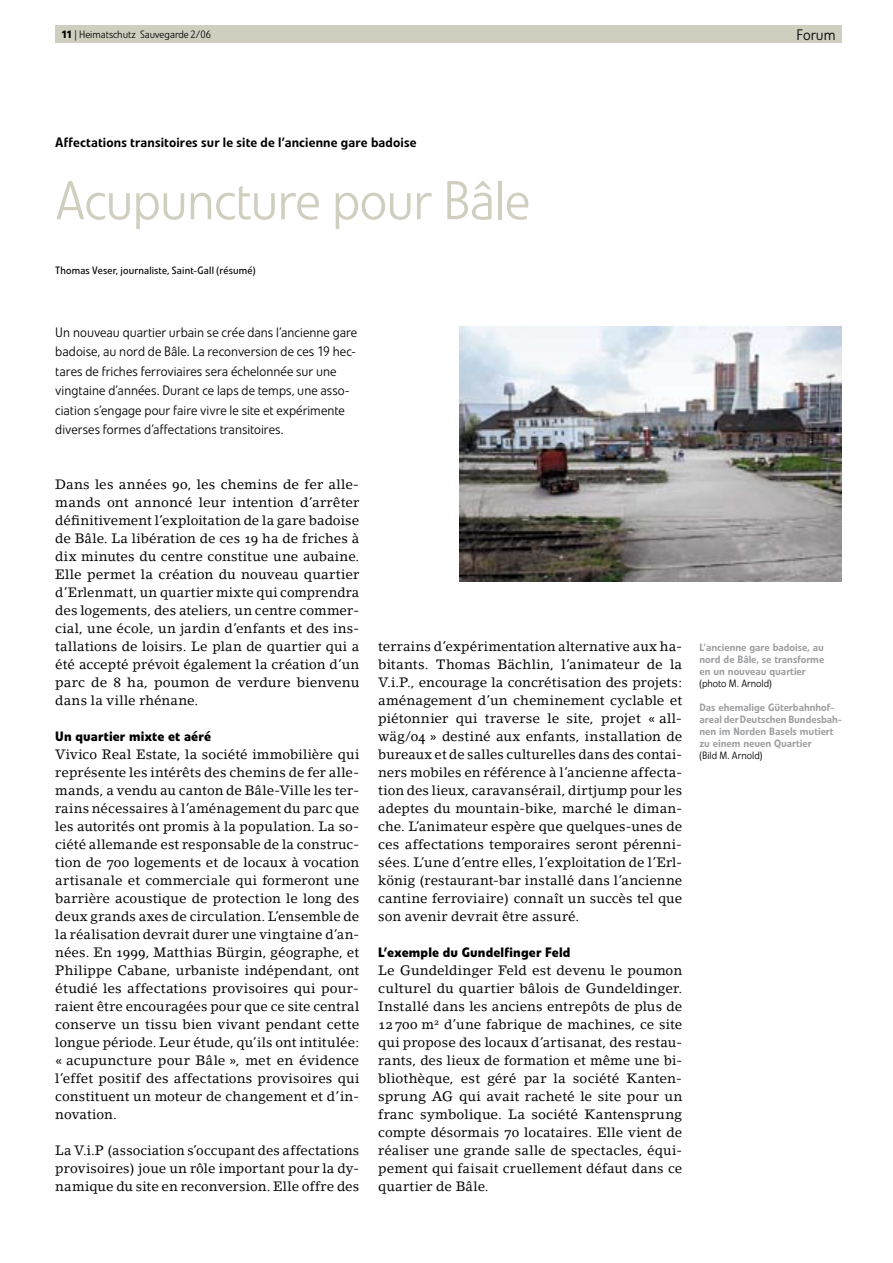
<style>
.page{position:relative;width:893px;height:1263px;background:#fff}
.page>*{position:absolute;margin:0;border:0;box-sizing:border-box;transform-origin:0 0}
.t1{font:300 54px "Evo BQ";letter-spacing:-.02em;color:#d0cebf}
.t2{font:300 15px "Evo BQ";letter-spacing:.005em;color:#000}
.t3{font:13.5px/18px "Lino Letter Roman Os F";letter-spacing:.005em;color:#000;text-align:justify}
.t4{font:300 13.5px/19.5px "Evo BQ";letter-spacing:.005em;color:#000}
.t5{font:500 13.5px "Evo BQ";letter-spacing:.01em;color:#000}
.t6{font:700 13.5px "Evo BQ";letter-spacing:.01em;color:#000}
.t7{font:500 10.5px/12px "Evo BQ";color:#9c9d9f;text-align:justify}
.t8{font:300 10.5px "Evo BQ";color:#000}
.t9{font:10.5px "Evo BQ";letter-spacing:.01em;color:#000}
.s1{font-weight:700}
</style>
<div class="page">
<div style="left:55px;top:26px;width:787px;height:17px;background:#d0cebf"></div>
<img style="left:459px;top:327px;width:383px;height:255px">
<p class="t8" style="left:62px;top:28px;width:151px"><span class="s1">11</span> | Heimatschutz Sauvegarde 2/06</p>
<p class="t2" style="left:796px;top:26px;width:41px">Forum</p>
<p class="t5" style="left:55px;top:134px;width:363px">Affectations transitoires sur le site de l’ancienne gare badoise</p>
<h1 class="t1" style="left:55px;top:169px;width:476px">Acupuncture pour Bâle</h1>
<p class="t9" style="left:55px;top:264px;width:202px">Thomas Veser, journaliste, Saint-Gall (résumé)</p>
<p class="t4" style="left:55px;top:322px;width:303px">Un nouveau quartier urbain se crée dans l’ancienne gare badoise, au nord de Bâle. La reconversion de ces 19 hec&shy;tares de friches ferroviaires sera échelonnée sur une vingtaine d’années. Durant ce laps de temps, une asso&shy;ciation s’engage pour faire vivre le site et expérimente diverses formes d’affectations transitoires.</p>
<p class="t3" style="left:55px;top:475px;width:306px">Dans les années 90, les chemins de fer alle&shy;mands ont annoncé leur intention d’arrêter définitivement l’exploitation de la gare badoise de Bâle. La libération de ces 19 ha de friches à dix minutes du centre constitue une aubaine.<br>Elle permet la création du nouveau quartier d’Erlenmatt, un quartier mixte qui comprendra des logements, des ateliers, un centre commer&shy;cial, une école, un jardin d’enfants et des ins&shy;tallations de loisirs. Le plan de quartier qui a été accepté prévoit également la création d’un parc de 8 ha, poumon de verdure bienvenu dans la ville rhénane.</p>
<p class="t6" style="left:55px;top:728px;width:157px">Un quartier mixte et aéré</p>
<p class="t3" style="left:55px;top:745px;width:306px">Vivico Real Estate, la société immobilière qui représente les intérêts des chemins de fer alle&shy;mands, a vendu au canton de Bâle-Ville les ter&shy;rains nécessaires à l’aménagement du parc que les autorités ont promis à la population. La so&shy;ciété allemande est responsable de la construc&shy;tion de 700 logements et de locaux à vocation artisanale et commerciale qui formeront une barrière acoustique de protection le long des deux grands axes de circulation. L’ensemble de la réalisation devrait durer une vingtaine d’an&shy;nées. En 1999, Matthias Bürgin, géographe, et Philippe Cabane, urbaniste indépendant, ont étudié les affectations provisoires qui pour&shy;raient être encouragées pour que ce site central conserve un tissu bien vivant pendant cette longue période. Leur étude, qu’ils ont intitulée: « acupuncture pour Bâle », met en évidence l’effet positif des affectations provisoires qui constituent un moteur de changement et d’in&shy;novation.</p>
<p class="t3" style="left:55px;top:1141px;width:306px">La V.i.P (association s’occupant des affectations provisoires) joue un rôle important pour la dy&shy;namique du site en reconversion. Elle offre des</p>
<p class="t3" style="left:378px;top:637px;width:306px;text-align:left">terrains d’expérimentation alternative aux ha&shy;bitants. Thomas Bächlin, l’animateur de la V.i.P., encourage la concrétisation des projets: aménagement d’un cheminement cyclable et piétonnier qui tra-verse le site, projet « all&shy;wäg/04 » destiné aux enfants, installation de bureaux et de salles culturelles dans des contai&shy;ners mobiles en référence à l’ancienne affecta&shy;tion des lieux, caravansérail, dirtjump pour les adeptes du mountain-bike, marché le diman&shy;che. L’animateur espère que quelques-unes de ces affectations temporaires seront pérenni&shy;sées. L’une d’entre elles, l’exploitation de l’Erl&shy;könig (restaurant-bar installé dans l’ancienne cantine ferroviaire) connaît un succès tel que son avenir devrait être assuré.</p>
<p class="t6" style="left:378px;top:944px;width:194px">L’exemple du Gundelfinger Feld</p>
<p class="t3" style="left:378px;top:961px;width:306px;text-align:left">Le Gundeldinger Feld est devenu le poumon culturel du quartier bâlois de Gundeldinger.<br>Installé dans les anciens entrepôts de plus de 12700 m<sup>2</sup> d’une fabrique de machines, ce site qui propose des locaux d’artisanat, des restau&shy;rants, des lieux de formation et même une bi&shy;bliothèque, est géré par la société Kanten&shy;sprung AG qui avait racheté le site pour un franc symbolique. La société Kantensprung compte désormais 70 locataires. Elle vient de réaliser une grande salle de spectacles, équi&shy;pement qui faisait cruellement défaut dans ce quartier de Bâle.</p>
<p class="t7" style="left:699px;top:641px;width:126px">L’ancienne gare badoise, au nord de Bâle, se transforme en un nouveau quartier</p>
<p class="t8" style="left:699px;top:677px;width:74px">(photo M. Arnold)</p>
<p class="t7" style="left:699px;top:701px;width:144px;text-align:left">Das ehemalige Güterbahnhof&shy;areal der Deutschen Bundesbah&shy;nen im Norden Basels mutiert zu einem neuen Quartier</p>
<p class="t8" style="left:699px;top:749px;width:64px">(Bild M. Arnold)</p>
</div>
